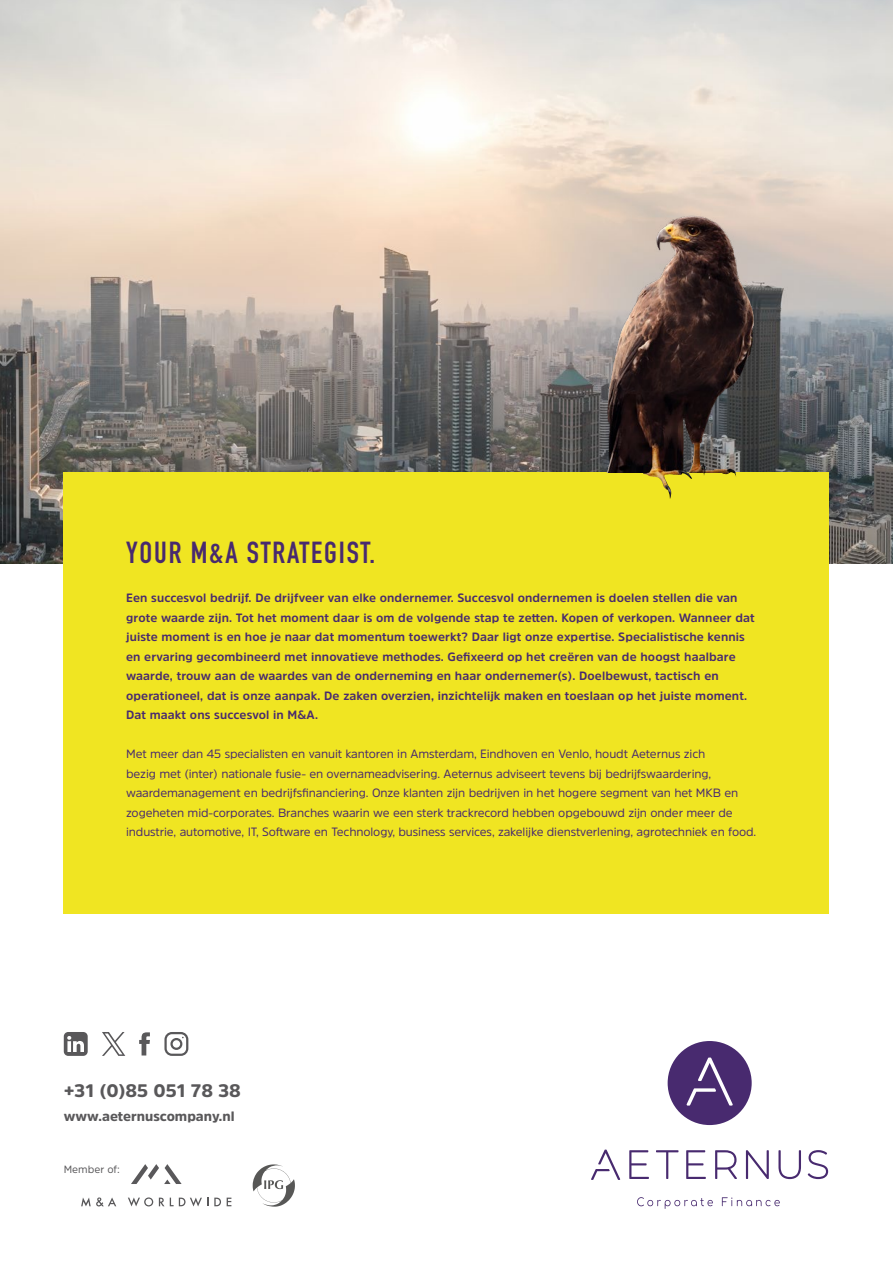
<style>
.page{position:relative;width:893px;height:1263px;background:#fff}
.page>*{position:absolute;margin:0;border:0;box-sizing:border-box;transform-origin:0 0}
.t1{font:700 30px "DIN Condensed";letter-spacing:.06em;color:#482a6f}
.t2{font:900 18px "Amsi Pro";color:#59585a}
.t3{font:900 13.5px "Amsi Pro";color:#59585a}
.t4{font:700 12px/19.5px "Amsi Pro";letter-spacing:.01em;color:#482a6f}
.t5{font:12px/19.5px "Amsi Pro";letter-spacing:-.01em;color:#482a6f}
.t6{font:10.5px "Amsi Pro";color:#59585a}
</style>
<div class="page">
<img style="left:0;top:0;width:893px;height:563px">
<div style="left:64px;top:472px;width:765px;height:442px;background:#f0e522"></div>
<img style="left:585px;top:206px;width:177px;height:266px">
<img style="left:643px;top:438px;width:93px;height:61px">
<svg style="left:253px;top:1164px;width:42px;height:43px"></svg>
<svg style="left:131px;top:1164px;width:51px;height:20px"></svg>
<svg style="left:128px;top:1197px;width:25px;height:9px"></svg>
<svg style="left:159px;top:1197px;width:5px;height:9px"></svg>
<svg style="left:214px;top:1197px;width:7px;height:9px"></svg>
<svg style="left:227px;top:1197px;width:4px;height:9px"></svg>
<svg style="left:81px;top:1197px;width:35px;height:9px"></svg>
<svg style="left:170px;top:1197px;width:38px;height:9px"></svg>
<svg style="left:637px;top:1197px;width:76px;height:12px"></svg>
<svg style="left:722px;top:1197px;width:58px;height:9px"></svg>
<svg style="left:591px;top:1149px;width:29px;height:31px"></svg>
<svg style="left:629px;top:1150px;width:20px;height:29px"></svg>
<svg style="left:656px;top:1150px;width:22px;height:29px"></svg>
<svg style="left:686px;top:1150px;width:20px;height:29px"></svg>
<svg style="left:715px;top:1150px;width:22px;height:29px"></svg>
<svg style="left:746px;top:1150px;width:23px;height:29px"></svg>
<svg style="left:778px;top:1150px;width:23px;height:29px"></svg>
<svg style="left:808px;top:1150px;width:20px;height:29px"></svg>
<svg style="left:668px;top:1041px;width:84px;height:84px"></svg>
<svg style="left:139px;top:1032px;width:11px;height:23px"></svg>
<svg style="left:64px;top:1032px;width:24px;height:24px"></svg>
<svg style="left:164px;top:1032px;width:24px;height:24px"></svg>
<svg style="left:102px;top:1032px;width:23px;height:24px"></svg>
<h1 class="t1" style="left:126px;top:532px;width:251px">YOUR M&amp;A STRATEGIST.</h1>
<p class="t4" style="left:126px;top:588px;width:630px">Een succesvol bedrijf. De drijfveer van elke ondernemer. Succesvol ondernemen is doelen stellen die van grote waarde zijn. Tot het moment daar is om de volgende stap te zetten. Kopen of verkopen. Wanneer dat juiste moment is en hoe je naar dat momentum toewerkt? Daar ligt onze expertise. Specialistische kennis en ervaring gecombineerd met innovatieve methodes. Gefixeerd op het creëren van de hoogst haalbare waarde, trouw aan de waardes van de onderneming en haar ondernemer(s). Doelbewust, tactisch en operationeel, dat is onze aanpak. De zaken overzien, inzichtelijk maken en toeslaan op het juiste moment.<br>Dat maakt ons succesvol in M&amp;A.</p>
<p class="t5" style="left:126px;top:744px;width:632px">Met meer dan 45 specialisten en vanuit kantoren in Amsterdam, Eindhoven en Venlo, houdt Aeternus zich<br>bezig met (inter) nationale fusie- en overnameadvisering. Aeternus adviseert tevens bij bedrijfswaardering, waardemanagement en bedrijfsfinanciering. Onze klanten zijn bedrijven in het hogere segment van het MKB en zogeheten mid-corporates. Branches waarin we een sterk trackrecord hebben opgebouwd zijn onder meer de industrie, automotive, IT, Software en Technology, business services, zakelijke dienstverlening, agrotechniek en food.</p>
<h2 class="t2" style="left:64px;top:1078px;width:179px">+31 (0)85 051 78 38</h2>
<p class="t3" style="left:64px;top:1106px;width:172px">www.aeternuscompany.nl</p>
<p class="t6" style="left:64px;top:1162px;width:58px">Member of:</p>
</div>
